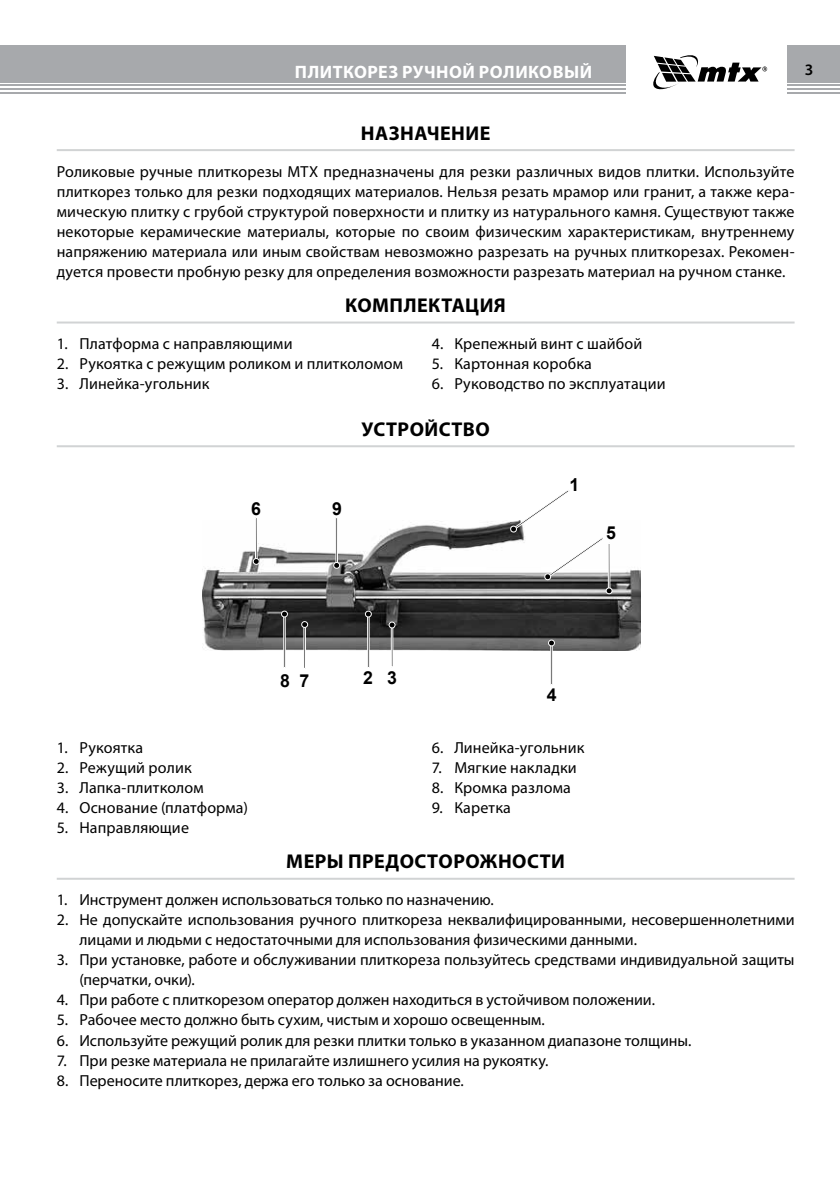
<style>
.page{position:relative;width:840px;height:1191px;background:#fff}
.page>*{position:absolute;margin:0;border:0;box-sizing:border-box;transform-origin:0 0}
.t1{font:700 20px "Myriad Pro";letter-spacing:.02em;color:#000}
.t2{font:700 18px "Myriad Pro";letter-spacing:.025em;color:#fff}
.t3{font:700 18px "Arial";color:#000}
.t4{font:16px/20px "Myriad Pro";color:#000}
.t5{font:600 16px "Myriad Pro";color:#000}
</style>
<div class="page">
<div style="left:786px;top:45px;width:53px;height:37px;background:#a7a9ac"></div>
<hr style="left:786px;top:84px;width:53px;height:2px;background:#a7a9ac">
<hr style="left:786px;top:92px;width:53px;height:2px;background:#a7a9ac">
<hr style="left:786px;top:88px;width:53px;height:2px;background:#a7a9ac">
<div style="left:0;top:45px;width:625px;height:37px;background:#a7a9ac"></div>
<hr style="left:0;top:84px;width:625px;height:2px;background:#a7a9ac">
<hr style="left:0;top:92px;width:625px;height:2px;background:#a7a9ac">
<hr style="left:0;top:88px;width:625px;height:2px;background:#a7a9ac">
<svg style="left:653px;top:55px;width:113px;height:35px"></svg>
<hr style="left:57px;top:149px;width:737px;height:2px;background:#d1d3d4">
<hr style="left:57px;top:321px;width:737px;height:2px;background:#d1d3d4">
<hr style="left:57px;top:445px;width:737px;height:2px;background:#d1d3d4">
<img style="left:203px;top:520px;width:437px;height:130px">
<div style="left:255px;top:517px;width:2px;height:45px;border:1px solid #fff"></div>
<svg style="left:253px;top:558px;width:6px;height:7px"></svg>
<div style="left:252px;top:558px;width:8px;height:7px;border:1px solid #fff;border-radius:2px"></div>
<div style="left:303px;top:624px;width:2px;height:45px;border:1px solid #fff"></div>
<div style="left:301px;top:621px;width:7px;height:7px;background:#000;border-radius:2px"></div>
<div style="left:301px;top:621px;width:7px;height:7px;border:1px solid #fff;border-radius:2px"></div>
<div style="left:283px;top:613px;width:2px;height:55px;border:1px solid #fff"></div>
<div style="left:281px;top:610px;width:7px;height:7px;border:1px solid #fff;border-radius:2px"></div>
<div style="left:367px;top:613px;width:2px;height:55px;border:1px solid #fff"></div>
<svg style="left:366px;top:612px;width:4px;height:3px"></svg>
<div style="left:364px;top:610px;width:8px;height:7px;border:1px solid #fff;border-radius:2px"></div>
<div style="left:391px;top:624px;width:2px;height:43px;border:1px solid #fff"></div>
<div style="left:388px;top:622px;width:7px;height:6px;background:#000;border-radius:2px"></div>
<div style="left:388px;top:621px;width:7px;height:7px;border:1px solid #fff;border-radius:2px"></div>
<div style="left:550px;top:642px;width:2px;height:43px;border:1px solid #fff"></div>
<div style="left:547px;top:639px;width:7px;height:7px;border:1px solid #fff;border-radius:2px"></div>
<div style="left:335px;top:517px;width:2px;height:49px;border:1px solid #fff"></div>
<div style="left:333px;top:562px;width:7px;height:6px;background:#000;border-radius:2px"></div>
<div style="left:333px;top:562px;width:7px;height:7px;border:1px solid #fff;border-radius:2px"></div>
<div style="left:607px;top:542px;width:2px;height:49px;border:1px solid #fff"></div>
<div style="left:605px;top:587px;width:7px;height:7px;background:#000;border-radius:2px"></div>
<div style="left:605px;top:587px;width:7px;height:7px;border:1px solid #fff;border-radius:2px"></div>
<svg style="left:509px;top:490px;width:95px;height:90px"></svg>
<hr style="left:57px;top:877px;width:737px;height:2px;background:#d1d3d4">
<p class="t2" style="left:295px;top:60px;width:299px">ПЛИТКОРЕЗ РУЧНОЙ РОЛИКОВЫЙ</p>
<p class="t5" style="left:804px;top:59px;width:10px">3</p>
<p class="t1" style="left:360px;top:120px;width:131px">НАЗНАЧЕНИЕ</p>
<p class="t4" style="left:57px;top:161px;width:739px;text-align:justify">Роликовые ручные плиткорезы MTX предназначены для резки различных видов плитки. Используйте плиткорез только для резки подходящих материалов. Нельзя резать мрамор или гранит, а также кера&shy;мическую плитку с грубой структурой поверхности и плитку из натурального камня. Существуют также некоторые керамические материалы, которые по своим физическим характеристикам, внутреннему напряжению материала или иным свойствам невозможно разрезать на ручных плиткорезах. Рекомен&shy;дуется провести пробную резку для определения возможности разрезать материал на ручном станке.</p>
<p class="t1" style="left:345px;top:292px;width:162px">КОМПЛЕКТАЦИЯ</p>
<p class="t4" style="left:57px;top:333px;width:237px">1. Платформа с направляющими</p>
<p class="t4" style="left:57px;top:353px;width:348px">2. Рукоятка с режущим роликом и плитколомом</p>
<p class="t4" style="left:57px;top:373px;width:154px">3. Линейка-угольник</p>
<p class="t4" style="left:431px;top:333px;width:212px">4. Крепежный винт с шайбой</p>
<p class="t4" style="left:431px;top:353px;width:162px">5. Картонная коробка</p>
<p class="t4" style="left:431px;top:373px;width:235px">6. Руководство по эксплуатации</p>
<p class="t1" style="left:361px;top:416px;width:129px">УСТРОЙСТВО</p>
<p class="t3" style="left:251px;top:496px;width:11px">6</p>
<p class="t3" style="left:332px;top:496px;width:11px">9</p>
<p class="t3" style="left:280px;top:668px;width:31px">8 7</p>
<p class="t3" style="left:363px;top:665px;width:35px">2 3</p>
<p class="t3" style="left:569px;top:472px;width:11px">1</p>
<p class="t3" style="left:605px;top:520px;width:11px">5</p>
<p class="t3" style="left:546px;top:682px;width:11px">4</p>
<p class="t4" style="left:431px;top:737px;width:154px">6. Линейка-угольник</p>
<p class="t4" style="left:431px;top:757px;width:146px">7. Мягкие накладки</p>
<p class="t4" style="left:431px;top:777px;width:141px">8. Кромка разлома</p>
<p class="t4" style="left:431px;top:797px;width:81px">9. Каретка</p>
<p class="t1" style="left:286px;top:848px;width:280px">МЕРЫ ПРЕДОСТОРОЖНОСТИ</p>
<p class="t4" style="left:57px;top:889px;width:438px">1. Инструмент должен использоваться только по назначению.</p>
<p class="t4" style="left:79px;top:909px;width:716px;text-indent:-23px">2. Не допускайте использования ручного плиткореза неквалифицированными, несовершеннолетними лицами и людьми с недостаточными для использования физическими данными.</p>
<p class="t4" style="left:79px;top:949px;width:716px;text-indent:-23px">3. При установке, работе и обслуживании плиткореза пользуйтесь средствами индивидуальной защиты (перчатки, очки).</p>
<p class="t4" style="left:57px;top:989px;width:599px">4. При работе с плиткорезом оператор должен находиться в устойчивом положении.</p>
<p class="t4" style="left:57px;top:1009px;width:489px">5. Рабочее место должно быть сухим, чистым и хорошо освещенным.</p>
<p class="t4" style="left:57px;top:1029px;width:635px">6. Используйте режущий ролик для резки плитки только в указанном диапазоне толщины.</p>
<p class="t4" style="left:57px;top:1049px;width:492px">7. При резке материала не прилагайте излишнего усилия на рукоятку.</p>
<p class="t4" style="left:57px;top:1069px;width:408px">8. Переносите плиткорез, держа его только за основание.</p>
<p class="t4" style="left:57px;top:737px;width:88px">1. Рукоятка</p>
<p class="t4" style="left:57px;top:757px;width:136px">2. Режущий ролик</p>
<p class="t4" style="left:57px;top:777px;width:148px">3. Лапка-плитколом</p>
<p class="t4" style="left:57px;top:797px;width:192px">4. Основание (платформа)</p>
<p class="t4" style="left:57px;top:817px;width:134px">5. Направляющие</p>
</div>
